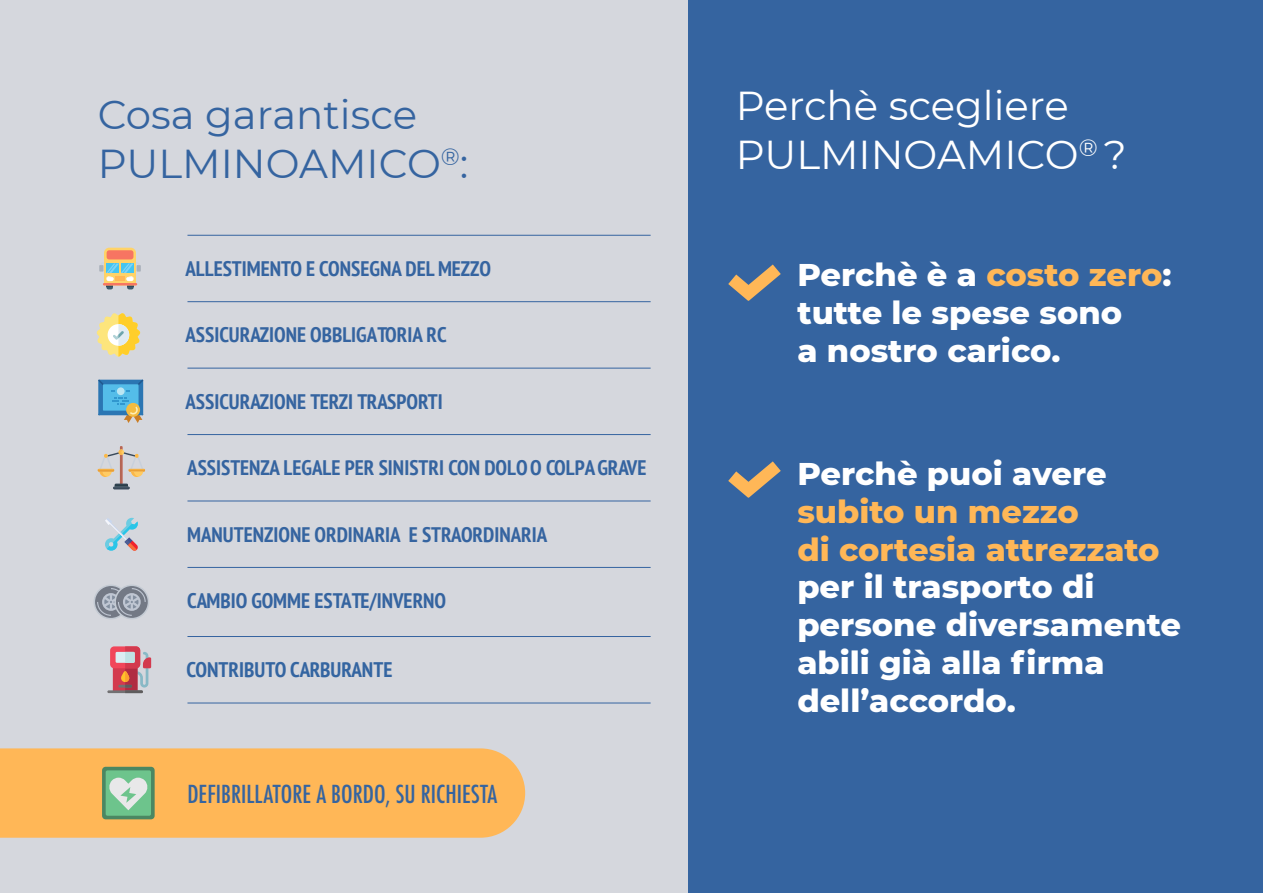
<style>
.page{position:relative;width:1263px;height:893px;background:#d5d7dd}
.page>*{position:absolute;margin:0;border:0;box-sizing:border-box;transform-origin:0 0}
.t1{font:40.35px/49.7px "Montserrat";color:#fff}
.t2{font:40.35px/49.7px "Montserrat";color:#3564a0}
.t3{font:800 32.1px/38px "Montserrat";color:#fff}
.t4{font:800 32.1px/38px "Montserrat";color:#ffb757}
.t5{font:24.15px "font 00000000265 aecd 7";color:#3564a0}
.t6{font:21.15px "font 00000000265 aecd 7";color:#3465a1}
.t7{font:21px "font 00000000265 aecd 7";color:#3564a0}
.s1{color:#ffb757}
</style>
<div class="page">
<div style="left:689px;top:0;width:574px;height:893px;background:#3564a0"></div>
<div style="left:1px;top:748px;width:524px;height:90px;background:#ffb757"></div>
<div style="left:110px;top:646px;width:30px;height:22px;background:#f1465a;border-radius:4px"></div>
<hr style="left:107px;top:690px;width:36px;height:3px;background:#727173">
<svg style="left:113px;top:646px;width:38px;height:47px"></svg>
<svg style="left:102px;top:767px;width:53px;height:52px;background:#85be99"></svg>
<svg style="left:98px;top:446px;width:47px;height:43px"></svg>
<svg style="left:94px;top:585px;width:34px;height:34px"></svg>
<div style="left:94px;top:584px;width:34px;height:35px;border:2px solid #c4cbd4;border-radius:50%"></div>
<svg style="left:115px;top:585px;width:33px;height:34px"></svg>
<div style="left:114px;top:584px;width:35px;height:35px;border:2px solid #c4cbd4;border-radius:50%"></div>
<svg style="left:97px;top:588px;width:49px;height:28px"></svg>
<svg style="left:105px;top:518px;width:33px;height:33px"></svg>
<svg style="left:99px;top:248px;width:42px;height:41px"></svg>
<hr style="left:103px;top:283px;width:34px;height:2px;background:#f77562">
<hr style="left:115px;top:277px;width:10px;height:4px;background:#ffb757">
<div style="left:98px;top:380px;width:45px;height:35px;background:#2b76b3"></div>
<svg style="left:98px;top:380px;width:5px;height:6px"></svg>
<div style="left:103px;top:384px;width:36px;height:27px;background:#54bde9"></div>
<svg style="left:111px;top:380px;width:32px;height:43px"></svg>
<svg style="left:97px;top:313px;width:43px;height:44px"></svg>
<hr style="left:187px;top:301px;width:464px;height:1px;background:#3564a0">
<hr style="left:187px;top:368px;width:464px;height:1px;background:#3564a0">
<hr style="left:187px;top:434px;width:464px;height:1px;background:#3564a0">
<hr style="left:187px;top:501px;width:464px;height:1px;background:#3564a0">
<hr style="left:187px;top:567px;width:464px;height:1px;background:#3564a0">
<hr style="left:187px;top:636px;width:464px;height:1px;background:#3564a0">
<hr style="left:187px;top:703px;width:464px;height:1px;background:#3564a0">
<hr style="left:187px;top:235px;width:464px;height:1px;background:#3564a0">
<svg style="left:728px;top:264px;width:53px;height:37px"></svg>
<svg style="left:728px;top:461px;width:53px;height:37px"></svg>
<img style="left:0;top:0;width:1px;height:893px">
<h1 class="t2" style="left:98px;top:89px;width:372px">Cosa garantisce<br>PULMINOAMICO<sup>®</sup>:</h1>
<p class="t7" style="left:185px;top:257px;width:307px">ALLESTIMENTO E CONSEGNA DEL MEZZO</p>
<p class="t7" style="left:185px;top:323px;width:263px">ASSICURAZIONE OBBLIGATORIA RC</p>
<p class="t7" style="left:185px;top:390px;width:259px">ASSICURAZIONE TERZI TRASPORTI</p>
<p class="t7" style="left:187px;top:456px;width:461px">ASSISTENZA LEGALE PER SINISTRI CON DOLO O COLPA GRAVE</p>
<p class="t7" style="left:187px;top:523px;width:362px">MANUTENZIONE ORDINARIA E STRAORDINARIA</p>
<p class="t7" style="left:187px;top:589px;width:261px">CAMBIO GOMME ESTATE/INVERNO</p>
<p class="t6" style="left:186px;top:658px;width:207px">CONTRIBUTO CARBURANTE</p>
<p class="t5" style="left:187px;top:779px;width:312px">DEFIBRILLATORE A BORDO, SU RICHIESTA</p>
<h1 class="t1" style="left:736px;top:81px;width:393px">Perchè scegliere<br>PULMINOAMICO<sup>®</sup> ?</h1>
<h2 class="t3" style="left:797px;top:256px;width:376px">Perchè è a <span class="s1">costo zero</span>: tutte le spese sono<br>a nostro carico.</h2>
<h2 class="t3" style="left:797px;top:454px;width:311px">Perchè puoi avere</h2>
<h2 class="t4" style="left:797px;top:492px;width:364px">subito un mezzo<br>di cortesia attrezzato</h2>
<h2 class="t3" style="left:797px;top:568px;width:385px">per il trasporto di persone diversamente abili già alla firma dell’accordo.</h2>
</div>
